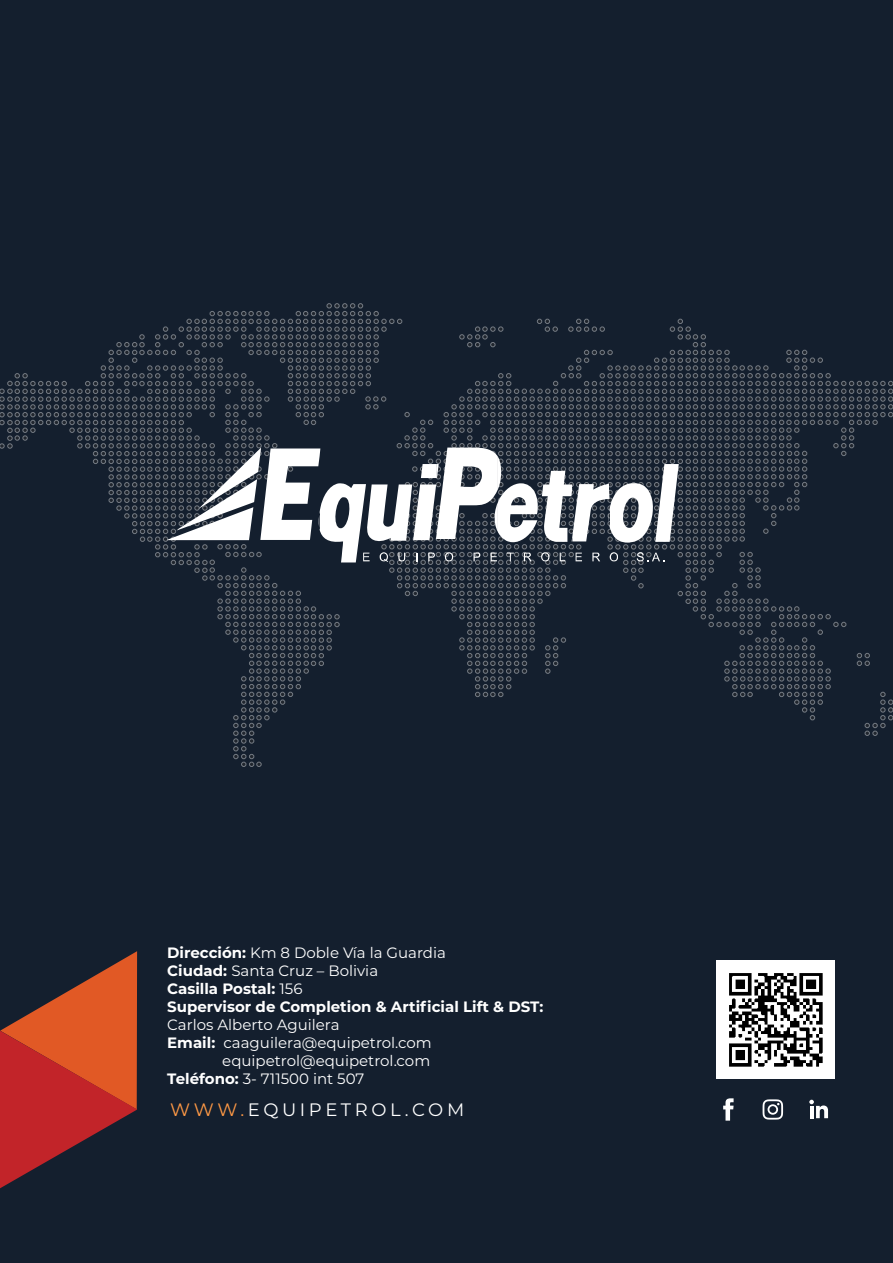
<style>
.page{position:relative;width:893px;height:1263px;background:#141f2e}
.page>*{position:absolute;margin:0;border:0;box-sizing:border-box;transform-origin:0 0}
.t1{font:18px "Montserrat";letter-spacing:.2em;color:#fff}
.t2{font:700 15px/18px "Montserrat";color:#fff}
.t3{font:15px "Montserrat";color:#fff}
.s1{font-weight:400}
.s2{font-weight:700}
.s3{color:#ff9945}
</style>
<div class="page">
<svg style="left:0;top:303px;width:893px;height:464px"></svg>
<svg style="left:0;top:951px;width:137px;height:237px"></svg>
<img style="left:716px;top:960px;width:118px;height:118px">
<svg style="left:723px;top:1098px;width:11px;height:23px"></svg>
<svg style="left:763px;top:1099px;width:20px;height:20px"></svg>
<svg style="left:809px;top:1100px;width:19px;height:18px"></svg>
<p class="t2" style="left:167px;top:943px;width:378px">Dirección: <span class="s1">Km 8 Doble Vía la Guardia<br></span>Ciudad: <span class="s1">Santa Cruz – Bolivia<br></span>Casilla Postal: <span class="s1">156<br></span>Supervisor de Completion &amp; Artificial Lift &amp; DST:</p>
<p class="t3" style="left:167px;top:1014px;width:174px">Carlos Alberto Aguilera</p>
<p class="t3" style="left:167px;top:1032px;width:266px"><span class="s2">Email:</span> caaguilera@equipetrol.com</p>
<p class="t3" style="left:222px;top:1050px;width:209px">equipetrol@equipetrol.com</p>
<p class="t3" style="left:167px;top:1068px;width:199px"><span class="s2">Teléfono:</span> 3- 711500 int 507</p>
<p class="t1" style="left:170px;top:1097px;width:295px"><span class="s3">WWW.</span>EQUIPETROL.COM</p>
</div>
